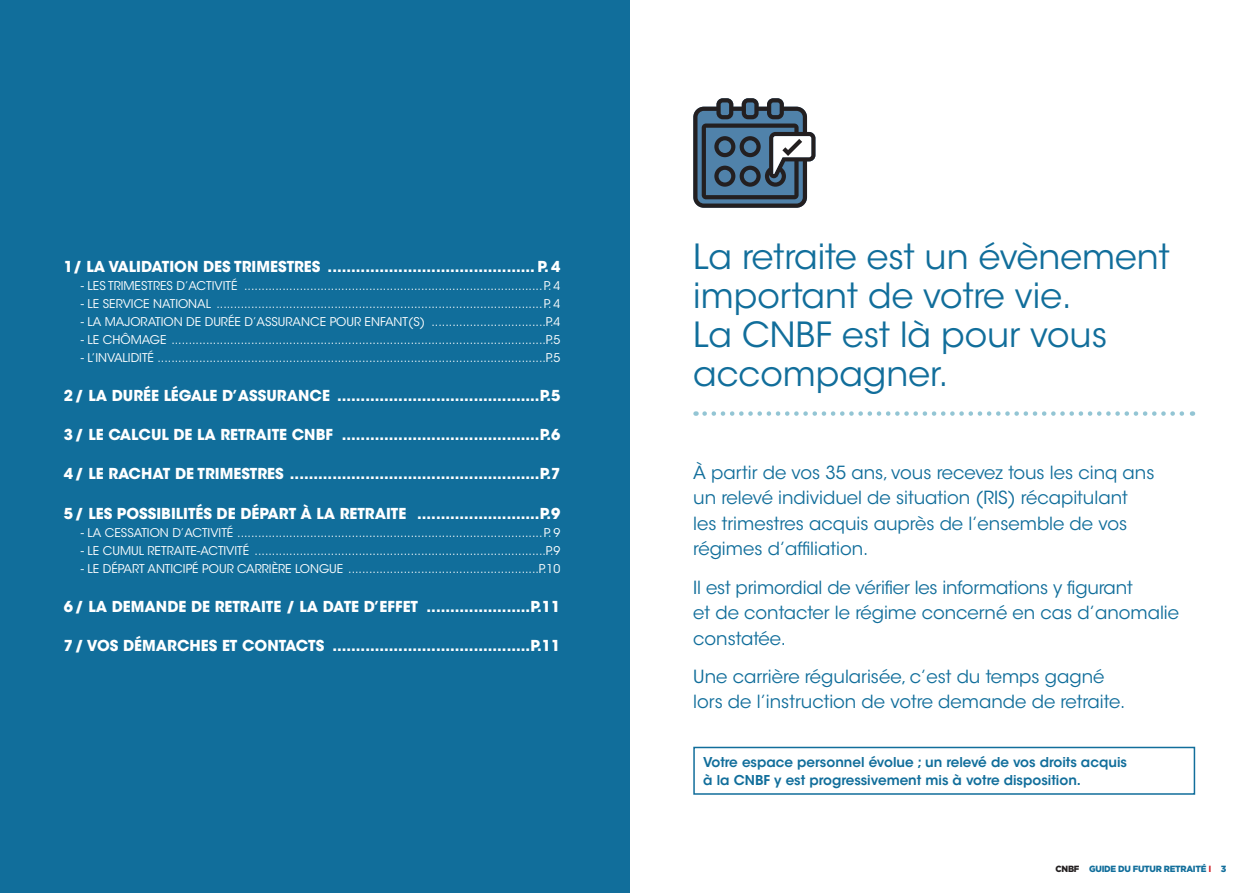
<style>
.page{position:relative;width:1259px;height:893px;background:#fff}
.page>*{position:absolute;margin:0;border:0;box-sizing:border-box;transform-origin:0 0}
.t1{font:34.5px/39px "ITC Avant Garde Std";color:#116e9b}
.t2{font:18px/25.5px "ITC Avant Garde Std";color:#116e9b}
.t3{font:700 15px "ITC Avant Garde Std";color:#fff}
.t4{font:600 13.5px/18px "ITC Avant Garde Std";color:#116e9b}
.t5{font:12px "ITC Avant Garde Std";color:#fff}
.t6{font:900 9px "Gotham";letter-spacing:-.03em;color:#116e9b;scale:.95 1}
.s1{color:#231f20}
.s2{font-weight:700;color:#cd151d}
</style>
<div class="page">
<div style="left:0;top:0;width:629px;height:893px;background:#116e9b"></div>
<svg style="left:704px;top:411px;width:489px;height:5px"></svg>
<svg style="left:693px;top:98px;width:122px;height:110px;background:#5a7083"></svg>
<div style="left:693px;top:747px;width:502px;height:48px;border:2px solid #116e9b"></div>
<p class="t3" style="left:64px;top:256px;width:498px">1/ LA VALIDATION DES TRIMESTRES ............................................ P. 4</p>
<p class="t5" style="left:81px;top:278px;width:481px">- LES TRIMESTRES D’ACTIVITÉ ......................................................................................P. 4</p>
<p class="t5" style="left:81px;top:296px;width:481px">- LE SERVICE NATIONAL ..............................................................................................P. 4</p>
<p class="t5" style="left:81px;top:314px;width:481px">- LA MAJORATION DE DURÉE D’ASSURANCE POUR ENFANT(S) .................................P.4</p>
<p class="t5" style="left:81px;top:332px;width:481px">- LE CHÔMAGE ............................................................................................................P.5</p>
<p class="t5" style="left:81px;top:350px;width:481px">- L’INVALIDITÉ ................................................................................................................P.5</p>
<p class="t3" style="left:64px;top:386px;width:498px">2/ LA DURÉE LÉGALE D’ASSURANCE ...........................................P.5</p>
<p class="t3" style="left:64px;top:425px;width:498px">3/ LE CALCUL DE LA RETRAITE CNBF ..........................................P.6</p>
<p class="t3" style="left:64px;top:464px;width:498px">4/ LE RACHAT DE TRIMESTRES .....................................................P.7</p>
<p class="t3" style="left:64px;top:503px;width:498px">5/ LES POSSIBILITÉS DE DÉPART À LA RETRAITE ..........................P.9</p>
<p class="t5" style="left:81px;top:525px;width:481px">- LA CESSATION D’ACTIVITÉ ........................................................................................P. 9</p>
<p class="t5" style="left:81px;top:543px;width:481px">- LE CUMUL RETRAITE-ACTIVITÉ ....................................................................................P.9</p>
<p class="t5" style="left:81px;top:561px;width:481px">- LE DÉPART ANTICIPÉ POUR CARRIÈRE LONGUE .......................................................P.10</p>
<p class="t3" style="left:64px;top:597px;width:498px">6/ LA DEMANDE DE RETRAITE / LA DATE D’EFFET ......................P.11</p>
<p class="t3" style="left:64px;top:636px;width:498px">7/ VOS DÉMARCHES ET CONTACTS ..........................................P.11</p>
<h1 class="t1" style="left:693px;top:238px;width:478px">La retraite est un évènement important de votre vie.<br>La CNBF est là pour vous accompagner.</h1>
<h2 class="t2" style="left:693px;top:460px;width:463px">À partir de vos 35 ans, vous recevez tous les cinq ans un relevé individuel de situation (RIS) récapitulant les trimestres acquis auprès de l’ensemble de vos régimes d’affiliation.</h2>
<h2 class="t2" style="left:693px;top:574px;width:487px">Il est primordial de vérifier les informations y figurant<br>et de contacter le régime concerné en cas d’anomalie constatée.</h2>
<h2 class="t2" style="left:693px;top:664px;width:433px">Une carrière régularisée, c’est du temps gagné lors de l’instruction de votre demande de retraite.</h2>
<p class="t4" style="left:703px;top:753px;width:425px">Votre espace personnel évolue ; un relevé de vos droits acquis à la CNBF y est progressivement mis à votre disposition.</p>
<p class="t6" style="left:1055px;top:863px;width:181px"><span class="s1">CNBF</span> GUIDE DU FUTUR RETRAITÉ <span class="s2">I</span> 3</p>
</div>
